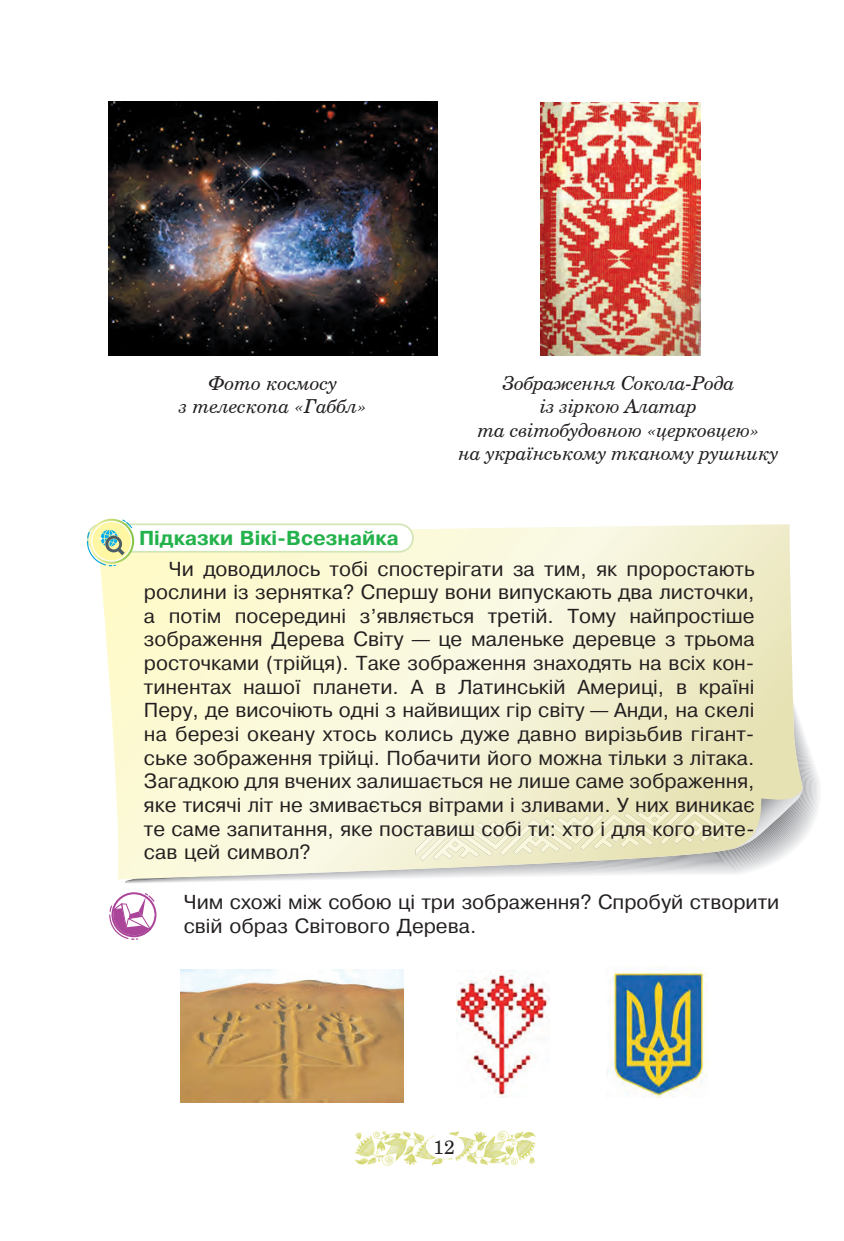
<style>
.page{position:relative;width:844px;height:1241px;background:#fff}
.page>*{position:absolute;margin:0;border:0;box-sizing:border-box;transform-origin:0 0}
.txt-Vseznajko{font:19.25px/23.6px "Ukrainian Pragmatica";color:#231f20;text-align:justify}
.Pidp_mal{font:italic 19.25px/23.1px "Century Schoolbook BT";letter-spacing:-.01em;color:#231f20;text-align:center}
.txt-zapyt-nomer{font:19.25px/23.6px "Ukrainian Pragmatica";color:#231f20}
.Vseznajko{font:700 19.25px "Ukrainian Pragmatica";color:#23b24b}
.t1{font:19.25px "Century Schoolbook BT";color:#231f20}
</style>
<div class="page">
<svg style="left:100px;top:524px;width:702px;height:355px;background:#f5f3d5"></svg>
<svg style="left:415px;top:787px;width:387px;height:73px;background:#e7e5c6"></svg>
<div style="left:88px;top:524px;width:325px;height:27px;background:#fff;border-radius:14px"></div>
<div style="left:87px;top:523px;width:326px;height:29px;border:2px solid #d3e6b6;border-radius:14px"></div>
<svg style="left:87px;top:519px;width:45px;height:47px"></svg>
<svg style="left:109px;top:892px;width:45px;height:47px"></svg>
<img style="left:181px;top:969px;width:222px;height:133px">
<img style="left:607px;top:966px;width:100px;height:131px">
<img style="left:109px;top:102px;width:328px;height:253px">
<img style="left:540px;top:102px;width:159px;height:253px">
<img style="left:456px;top:970px;width:93px;height:127px">
<img style="left:356px;top:1130px;width:179px;height:35px">
<div style="left:426px;top:1133px;width:38px;height:25px;background:#fff;border-radius:50%"></div>
<p class="Pidp_mal" style="left:179px;top:371px;width:189px">Фото космосу<br>з телескопа «Габбл»</p>
<p class="Pidp_mal" style="left:458px;top:371px;width:322px">Зображення Сокола-Рода<br>із зіркою Алатар<br>та світобудовною «церковцею»<br>на українському тканому рушнику</p>
<p class="Vseznajko" style="left:139px;top:527px;width:261px">Підказки Вікі-Всезнайка</p>
<p class="txt-Vseznajko" style="left:144px;top:556px;width:612px;text-indent:25px">Чи доводилось тобі спостерігати за тим, як проростають рослини із зернятка? Спершу вони випускають два листочки, а потім посередині з’являється третій. Тому найпростіше зображення Дерева Світу — це маленьке деревце з трьома росточками (трійця). Таке зображення знаходять на всіх кон&shy;тинентах нашої планети. А в Латинській Америці, в країні Перу, де височіють одні з найвищих гір світу — Анди, на скелі на березі океану хтось колись дуже давно вирізьбив гігант&shy;ське зображення трійці. Побачити його можна тільки з літака.<br>Загадкою для вчених залишається не лише саме зображення, яке тисячі літ не змивається вітрами і зливами. У них виникає те саме запитання, яке поставиш собі ти: хто і для кого вите&shy;сав цей символ?</p>
<p class="txt-zapyt-nomer" style="left:184px;top:890px;width:597px">Чим схожі між собою ці три зображення? Спробуй створити свій образ Світового Дерева.</p>
<p class="t1" style="left:433px;top:1133px;width:23px">12</p>
</div>
